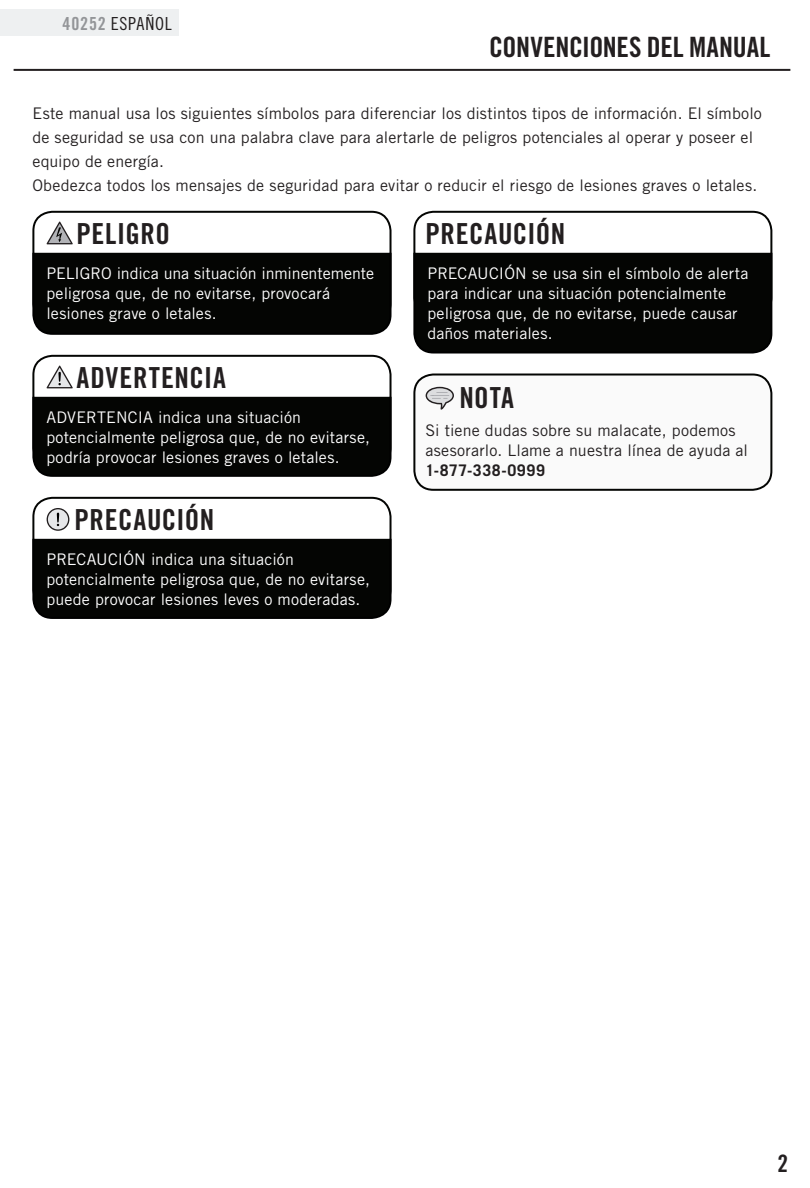
<style>
.page{position:relative;width:810px;height:1188px;background:#fff}
.page>*{position:absolute;margin:0;border:0;box-sizing:border-box;transform-origin:0 0}
.t1{font:29px "Trade Gothic Bold Cond Twenty";letter-spacing:.02em;color:#231f20}
.t2{font:28px "Trade Gothic Bold Cond Twenty";letter-spacing:-.01em;color:#231f20}
.t3{font:24px "Trade Gothic Bold Cond Twenty";color:#231f20}
.t4{font:18px "Trade Gothic Cond Eighteen";letter-spacing:.04em;color:#231f20}
.t5{font:16px/20px "Trade Gothic";letter-spacing:.01em;color:#fff}
.t6{font:16px/24px "Trade Gothic";letter-spacing:.01em;color:#231f20}
.t7{font:700 16px "Trade Gothic";letter-spacing:.04em;color:#231f20}
.s1{font-family:"Trade Gothic Bold Cond Twenty";color:#939598}
</style>
<div class="page">
<hr style="left:14px;top:69px;width:776px;height:2px;background:#231f20">
<div style="left:0;top:10px;width:178px;height:26px;background:#eef0f1"></div>
<div style="left:32px;top:497px;width:360px;height:113px;border:2px solid #040503;border-radius:19px"></div>
<div style="left:32px;top:537px;width:360px;height:82px;background:#040503"></div>
<svg style="left:47px;top:508px;width:22px;height:23px"></svg>
<div style="left:413px;top:211px;width:359px;height:107px;border:2px solid #040503;border-radius:19px"></div>
<div style="left:413px;top:251px;width:360px;height:103px;background:#040503"></div>
<div style="left:32px;top:211px;width:360px;height:113px;border:2px solid #040503;border-radius:19px"></div>
<div style="left:32px;top:251px;width:360px;height:84px;background:#040503"></div>
<svg style="left:47px;top:222px;width:26px;height:22px"></svg>
<div style="left:32px;top:355px;width:360px;height:113px;border:2px solid #040503;border-radius:19px"></div>
<div style="left:32px;top:395px;width:360px;height:82px;background:#040503"></div>
<svg style="left:47px;top:366px;width:26px;height:22px"></svg>
<div style="left:414px;top:375px;width:357px;height:115px;background:#fafafa;border-radius:19px"></div>
<div style="left:413px;top:374px;width:359px;height:117px;border:2px solid #040503;border-radius:19px"></div>
<svg style="left:426px;top:387px;width:28px;height:23px"></svg>
<p class="t4" style="left:62px;top:13px;width:111px"><span class="s1">40252</span> ESPAÑOL</p>
<h2 class="t2" style="left:489px;top:30px;width:283px">CONVENCIONES DEL MANUAL</h2>
<p class="t6" style="left:32px;top:101px;width:731px">Este manual usa los siguientes símbolos para diferenciar los distintos tipos de información. El símbolo de seguridad se usa con una palabra clave para alertarle de peligros potenciales al operar y poseer el equipo de energía.<br>Obedezca todos los mensajes de seguridad para evitar o reducir el riesgo de lesiones graves o letales.</p>
<h1 class="t1" style="left:76px;top:216px;width:95px">PELIGRO</h1>
<p class="t5" style="left:46px;top:263px;width:329px">PELIGRO indica una situación inminentemente peligrosa que, de no evitarse, provocará lesiones grave o letales.</p>
<h1 class="t1" style="left:76px;top:360px;width:151px">ADVERTENCIA</h1>
<p class="t5" style="left:46px;top:407px;width:325px">ADVERTENCIA indica una situación potencialmente peligrosa que, de no evitarse, podría provocar lesiones graves o letales.</p>
<h1 class="t1" style="left:74px;top:502px;width:141px">PRECAUCIÓN</h1>
<p class="t5" style="left:46px;top:549px;width:325px">PRECAUCIÓN indica una situación potencialmente peligrosa que, de no evitarse, puede provocar lesiones leves o moderadas.</p>
<h1 class="t1" style="left:425px;top:216px;width:141px">PRECAUCIÓN</h1>
<p class="t5" style="left:427px;top:263px;width:323px">PRECAUCIÓN se usa sin el símbolo de alerta para indicar una situación potencialmente peligrosa que, de no evitarse, puede causar daños materiales.</p>
<h1 class="t1" style="left:459px;top:380px;width:56px">NOTA</h1>
<p class="t6" style="left:425px;top:420px;width:324px;line-height:20px">Si tiene dudas sobre su malacate, podemos asesorarlo. Llame a nuestra línea de ayuda al</p>
<p class="t7" style="left:425px;top:461px;width:121px">1-877-338-0999</p>
<h3 class="t3" style="left:777px;top:1149px;width:12px">2</h3>
</div>
